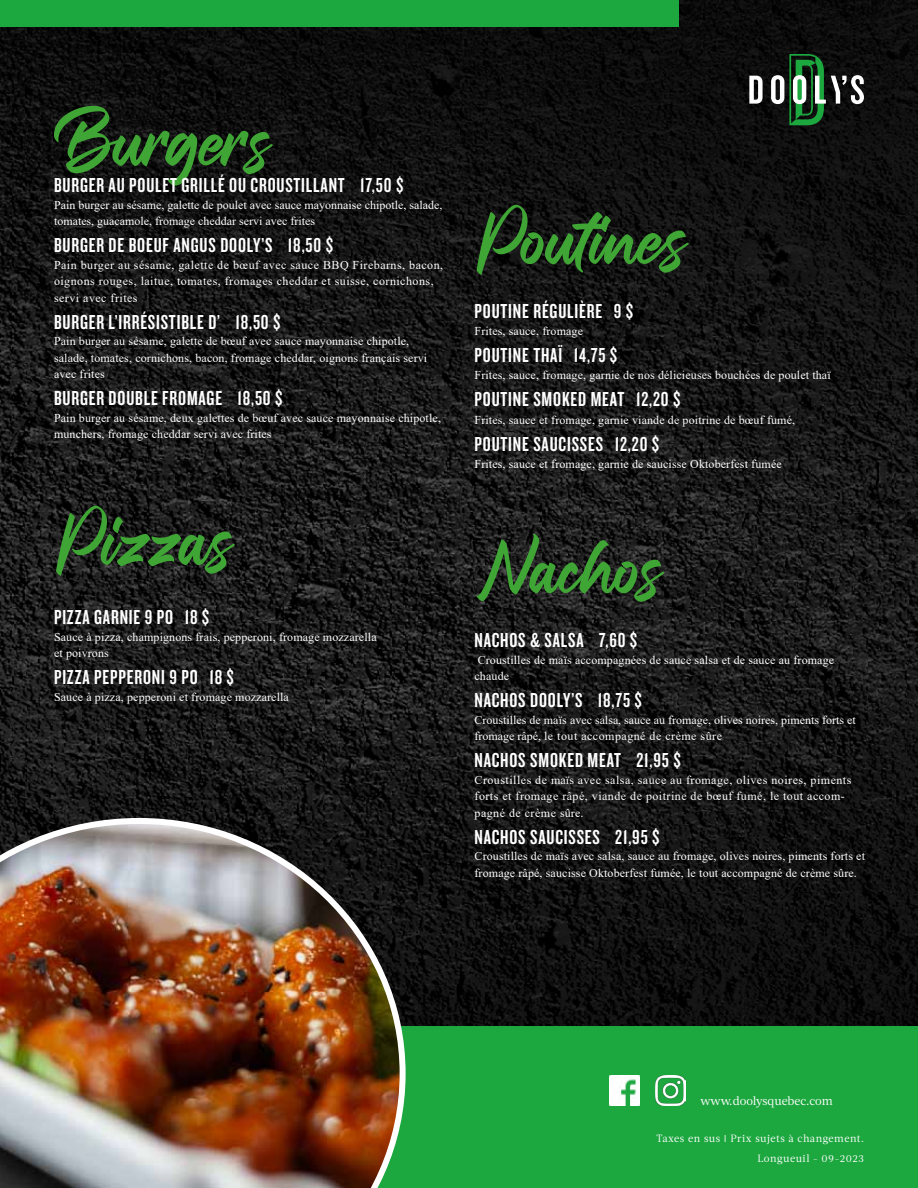
<style>
.page{position:relative;width:918px;height:1188px;background:#fff}
.page>*{position:absolute;margin:0;border:0;box-sizing:border-box;transform-origin:0 0}
.t1{font:64.95px "Fallinlove";letter-spacing:.01em;color:#3fa535}
.t2{font:21px "Knockout HTF48 Featherweight";letter-spacing:.04em;color:#fff}
.t3{font:12px/16.5px "Times New Roman";letter-spacing:.01em;color:#fff}
.t4{font:12px/16.5px "Times New Roman";letter-spacing:.04em;color:#fff}
.t5{font:12px "Acta";letter-spacing:-.005em;color:#fff}
.t6{font:10.5px/19.4px "Acta";letter-spacing:.04em;color:#fff;text-align:right}
.s1{font-family:"Knockout 27 Junior Bantamwt"}
</style>
<div class="page">
<img style="left:0;top:0;width:918px;height:1027px">
<div style="left:0;top:1027px;width:918px;height:161px;background:#1ca73f"></div>
<img style="left:0;top:818px;width:406px;height:370px">
<div style="left:0;top:0;width:679px;height:26px;background:#1ca73f"></div>
<svg style="left:749px;top:76px;width:14px;height:28px"></svg>
<svg style="left:771px;top:54px;width:93px;height:71px;background:#354b3b"></svg>
<img style="left:610px;top:1076px;width:30px;height:30px">
<img style="left:656px;top:1076px;width:30px;height:30px">
<h1 class="t1" style="left:54px;top:105px;width:215px">Burgers</h1>
<h2 class="t2" style="left:54px;top:175px;width:351px">BURGER AU POULET GRILLÉ OU CROUSTILLANT 17,50 $</h2>
<p class="t3" style="left:54px;top:196px;width:390px">Pain burger au sésame, galette de poulet avec sauce mayonnaise chipotle, salade, tomates, guacamole, fromage cheddar servi avec frites</p>
<h2 class="t2" style="left:54px;top:235px;width:281px">BURGER DE BOEUF ANGUS DOOLY’S 18,50 $</h2>
<p class="t4" style="left:54px;top:256px;width:391px">Pain burger au sésame, galette de bœuf avec sauce BBQ Firebarns, bacon, oignons rouges, laitue, tomates, fromages cheddar et suisse, cornichons, servi avec frites</p>
<h2 class="t2" style="left:54px;top:311px;width:228px">BURGER L’IRRÉSISTIBLE D’ 18,50 $</h2>
<p class="t3" style="left:54px;top:333px;width:375px">Pain burger au sésame, galette de bœuf avec sauce mayonnaise chipotle, salade, tomates, cornichons, bacon, fromage cheddar, oignons français servi avec frites</p>
<h2 class="t2" style="left:54px;top:388px;width:230px">BURGER DOUBLE FROMAGE 18,50 $</h2>
<p class="t3" style="left:54px;top:409px;width:389px">Pain burger au sésame, deux galettes de bœuf avec sauce mayonnaise chipotle, munchers, fromage cheddar servi avec frites</p>
<h1 class="t1" style="left:54px;top:505px;width:177px">Pizzas</h1>
<h2 class="t2" style="left:54px;top:607px;width:58px">PIZZA GARNIE</h2>
<h2 class="t2" style="left:145px;top:607px;width:66px">9 PO 18$</h2>
<p class="t3" style="left:54px;top:628px;width:324px">Sauce à pizza, champignons frais, pepperoni, fromage mozzarella et poivrons</p>
<h2 class="t2" style="left:54px;top:667px;width:182px">PIZZA PEPPERONI 9 PO 18 $</h2>
<p class="t3" style="left:54px;top:688px;width:236px">Sauce à pizza, pepperoni et fromage mozzarella</p>
<h1 class="t1" style="left:475px;top:204px;width:211px">Poutines</h1>
<h2 class="t2" style="left:475px;top:300px;width:160px">POUTINE RÉGULIÈRE 9 $</h2>
<p class="t3" style="left:475px;top:323px;width:110px">Frites, sauce, fromage</p>
<h2 class="t2" style="left:475px;top:345px;width:144px">POUTINE THAÏ 14,75 $</h2>
<p class="t3" style="left:475px;top:367px;width:358px">Frites, sauce, fromage, garnie de nos délicieuses bouchées de poulet thaï</p>
<h2 class="t2" style="left:475px;top:389px;width:208px">POUTINE SMOKED MEAT 12,20 $</h2>
<p class="t3" style="left:475px;top:411px;width:322px">Frites, sauce et fromage, garnie viande de poitrine de bœuf fumé,</p>
<h2 class="t2" style="left:475px;top:433px;width:186px">POUTINE SAUCISSES 12,20 $</h2>
<p class="t3" style="left:475px;top:455px;width:309px">Frites, sauce et fromage, garnie de saucisse Oktoberfest fumée</p>
<h1 class="t1" style="left:475px;top:533px;width:186px">Nachos</h1>
<h2 class="t2" style="left:475px;top:630px;width:164px">NACHOS &amp; SALSA 7,60 $</h2>
<p class="t3" style="left:475px;top:651px;width:361px">Croustilles de maïs accompagnées de sauce salsa et de sauce au fromage chaude</p>
<h2 class="t2" style="left:475px;top:690px;width:169px">NACHOS DOOLY’S 18,75 $</h2>
<p class="t3" style="left:475px;top:711px;width:383px">Croustilles de maïs avec salsa, sauce au fromage, olives noires, piments forts et fromage râpé, le tout accompagné de crème sûre</p>
<h2 class="t2" style="left:475px;top:750px;width:10px">NACH</h2>
<h2 class="t2" style="left:510px;top:750px;width:88px">OS SMOKED MEAT</h2>
<h2 class="t2" style="left:636px;top:750px;width:46px">21,95 $</h2>
<p class="t4" style="left:475px;top:771px;width:378px">Croustilles de maïs avec salsa, sauce au fromage, olives noires, piments forts et fromage râpé, viande de poitrine de bœuf fumé, le tout accom&shy;pagné de crème sûre.</p>
<h2 class="t2" style="left:475px;top:826px;width:10px">NACH</h2>
<h2 class="t2" style="left:510px;top:826px;width:55px">OS SAUCISSES</h2>
<h2 class="t2" style="left:615px;top:826px;width:46px">21,95 $</h2>
<p class="t3" style="left:475px;top:847px;width:392px">Croustilles de maïs avec salsa, sauce au fromage, olives noires, piments forts et fromage râpé, saucisse Oktoberfest fumée, le tout accompagné de crème sûre.</p>
<p class="t5" style="left:701px;top:1094px;width:134px">www.doolysquebec.com</p>
<p class="t6" style="left:657px;top:1129px;width:209px">Taxes en sus <span class="s1">I</span> Prix sujets à changement.<br>Longueuil - 09-2023</p>
</div>
